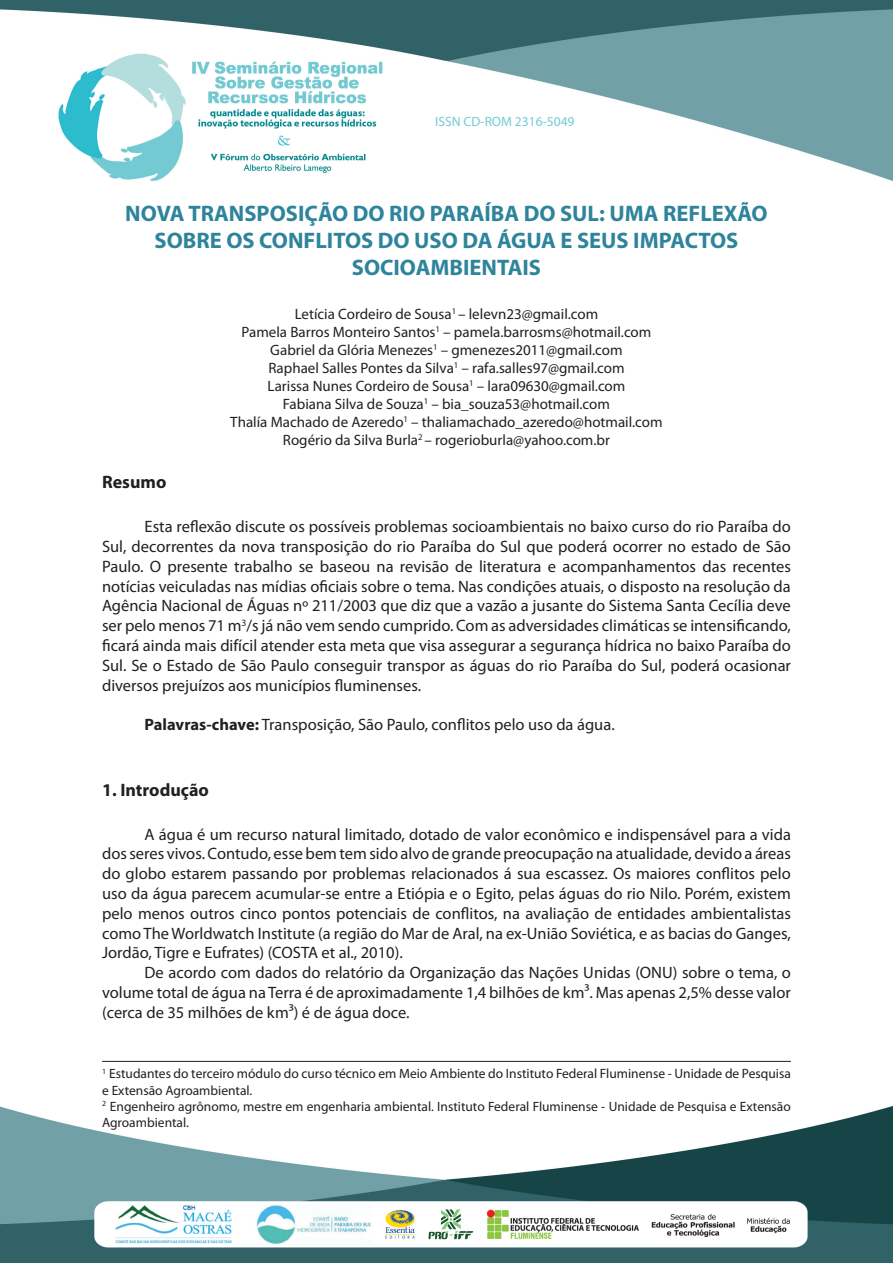
<style>
.page{position:relative;width:893px;height:1263px;background:#fff}
.page>*{position:absolute;margin:0;border:0;box-sizing:border-box;transform-origin:0 0}
.t1{font:700 22.5px/27px "Myriad Pro";color:#2d849b;text-align:center}
.t2{font:700 18px "Myriad Pro";color:#231f20}
.t3{font:16.5px/19.8px "Myriad Pro";color:#231f20;text-align:justify}
.t4{font:15px/18px "Myriad Pro";color:#231f20;text-align:center}
.t5{font:13.5px/16.2px "Myriad Pro";color:#231f20}
.t6{font:13.5px "Myriad Pro";color:#73cad2}
.s1{font-weight:700}
</style>
<div class="page">
<img style="left:0;top:1106px;width:893px;height:157px">
<img style="left:0;top:0;width:893px;height:181px">
<hr style="left:102px;top:1061px;width:689px;height:1px;background:#231f20">
<p class="t6" style="left:435px;top:113px;width:141px">ISSN CD-ROM 2316-5049</p>
<h1 class="t1" style="left:125px;top:199px;width:644px">NOVA TRANSPOSIÇÃO DO RIO PARAÍBA DO SUL: UMA REFLEXÃO<br>SOBRE OS CONFLITOS DO USO DA ÁGUA E SEUS IMPACTOS<br>SOCIOAMBIENTAIS</h1>
<p class="t4" style="left:230px;top:304px;width:434px">Letícia Cordeiro de Sousa<sup>1</sup> – lelevn23@gmail.com<br>Pamela Barros Monteiro Santos<sup>1</sup> – pamela.barrosms@hotmail.com Gabriel da Glória Menezes<sup>1</sup> – gmenezes2011@gmail.com<br>Raphael Salles Pontes da Silva<sup>1</sup> – rafa.salles97@gmail.com<br>Larissa Nunes Cordeiro de Sousa<sup>1</sup> – lara09630@gmail.com<br>Fabiana Silva de Souza<sup>1</sup> – bia_souza53@hotmail.com<br>Thalía Machado de Azeredo<sup>1</sup> – thaliamachado_azeredo@hotmail.com Rogério da Silva Burla<sup>2</sup> – rogerioburla@yahoo.com.br</p>
<p class="t2" style="left:102px;top:471px;width:66px">Resumo</p>
<p class="t3" style="left:102px;top:516px;width:690px;text-indent:43px">Esta reflexão discute os possíveis problemas socioambientais no baixo curso do rio Paraíba do Sul, decorrentes da nova transposição do rio Paraíba do Sul que poderá ocorrer no estado de São Paulo. O presente trabalho se baseou na revisão de literatura e acompanhamentos das recentes notícias veiculadas nas mídias oficiais sobre o tema. Nas condições atuais, o disposto na resolução da Agência Nacional de Águas nº 211/2003 que diz que a vazão a jusante do Sistema Santa Cecília deve ser pelo menos 71 m<sup>3</sup>/s já não vem sendo cumprido. Com as adversidades climáticas se intensificando, ficará ainda mais difícil atender esta meta que visa assegurar a segurança hídrica no baixo Paraíba do Sul. Se o Estado de São Paulo conseguir transpor as águas do rio Paraíba do Sul, poderá ocasionar diversos prejuízos aos municípios fluminenses.</p>
<p class="t3" style="left:145px;top:714px;width:472px"><span class="s1">Palavras-chave:</span> Transposição, São Paulo, conflitos pelo uso da água.</p>
<p class="t2" style="left:102px;top:778px;width:108px">1. Introdução</p>
<p class="t3" style="left:102px;top:824px;width:690px;text-indent:43px">A água é um recurso natural limitado, dotado de valor econômico e indispensável para a vida dos seres vivos. Contudo, esse bem tem sido alvo de grande preocupação na atualidade, devido a áreas do globo estarem passando por problemas relacionados á sua escassez. Os maiores conflitos pelo uso da água parecem acumular-se entre a Etiópia e o Egito, pelas águas do rio Nilo. Porém, existem pelo menos outros cinco pontos potenciais de conflitos, na avaliação de entidades ambientalistas como The Worldwatch Institute (a região do Mar de Aral, na ex-União Soviética, e as bacias do Ganges, Jordão, Tigre e Eufrates) (COSTA et al., 2010).</p>
<p class="t3" style="left:102px;top:962px;width:690px;text-indent:43px">De acordo com dados do relatório da Organização das Nações Unidas (ONU) sobre o tema, o volume total de água na Terra é de aproximadamente 1,4 bilhões de km³. Mas apenas 2,5% desse valor (cerca de 35 milhões de km³) é de água doce.</p>
<p class="t5" style="left:102px;top:1065px;width:690px"><sup>1</sup> Estudantes do terceiro módulo do curso técnico em Meio Ambiente do Instituto Federal Fluminense - Unidade de Pesquisa e Extensão Agroambiental.<br><sup>2</sup> Engenheiro agrônomo, mestre em engenharia ambiental. Instituto Federal Fluminense - Unidade de Pesquisa e Extensão Agroambiental.</p>
</div>
